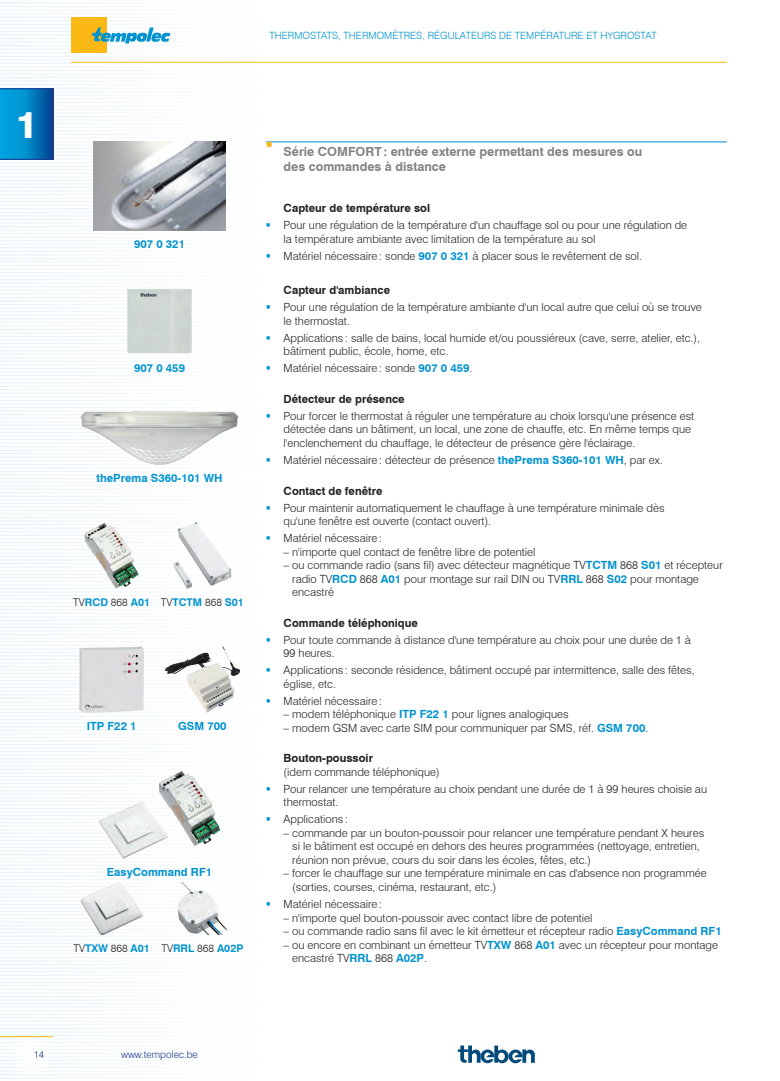
<style>
.page{position:relative;width:780px;height:1081px;background:#fff}
.page>*{position:absolute;margin:0;border:0;box-sizing:border-box;transform-origin:0 0}
.t1{font:800 37.5px "Swiss 721 BT";color:#fff}
.t2{font:700 12.5px/15px "Swiss 721 BT";color:#808285}
.indent_5_mm{font:300 11.25px/13.5px "Swiss 721 BT";color:#231f20}
.indent_5_mm-2{font:700 11.25px "Swiss 721 BT";color:#231f20}
.t3{font:700 11.25px "Swiss 721 BT";color:#0093d0}
.t4{font:700 10.62px "Swiss 721 BT";color:#0093d0}
.t5{font:300 10px "Swiss 721 BT";color:#0093d0}
.t6{font:300 10px "Swiss 721 BT";color:#1b388c}
.s1{font-weight:300;color:#231f20}
.s2{font-weight:700;color:#0093d0}
.s3{font-weight:700}
</style>
<div class="page">
<img style="left:0;top:2px;width:727px;height:1077px">
<svg style="left:458px;top:1045px;width:76px;height:18px"></svg>
<hr style="left:0;top:1036px;width:53px;height:1px;background:#fcb814">
<div style="left:71px;top:18px;width:36px;height:35px;background:#fcb814"></div>
<svg style="left:92px;top:27px;width:78px;height:16px"></svg>
<hr style="left:71px;top:62px;width:655px;height:1px;background:#fcb814">
<svg style="left:0;top:89px;width:53px;height:70px;background:#0180c2"></svg>
<img style="left:93px;top:142px;width:133px;height:88px">
<img style="left:127px;top:289px;width:65px;height:64px">
<img style="left:81px;top:412px;width:157px;height:53px">
<img style="left:85px;top:522px;width:19px;height:31px">
<img style="left:178px;top:522px;width:18px;height:27px">
<img style="left:79px;top:646px;width:65px;height:67px">
<img style="left:165px;top:646px;width:75px;height:67px">
<img style="left:159px;top:770px;width:52px;height:76px">
<img style="left:81px;top:882px;width:62px;height:53px">
<img style="left:178px;top:882px;width:13px;height:41px">
<hr style="left:266px;top:142px;width:460px;height:1px;background:#0093d0">
<svg style="left:267px;top:142px;width:5px;height:5px"></svg>
<svg style="left:267px;top:254px;width:3px;height:4px"></svg>
<svg style="left:267px;top:305px;width:3px;height:4px"></svg>
<svg style="left:267px;top:366px;width:3px;height:4px"></svg>
<svg style="left:267px;top:536px;width:3px;height:4px"></svg>
<svg style="left:267px;top:668px;width:3px;height:4px"></svg>
<svg style="left:267px;top:817px;width:3px;height:4px"></svg>
<h1 class="t1" style="left:16px;top:102px;width:24px">1</h1>
<p class="t5" style="left:269px;top:30px;width:389px">THERMOSTATS, THERMOMÈTRES, RÉGULATEURS DE TEMPÉRATURE ET HYGROSTAT</p>
<p class="t3" style="left:134px;top:236px;width:53px">907 0 321</p>
<p class="t3" style="left:134px;top:360px;width:53px">907 0 459</p>
<p class="t3" style="left:96px;top:470px;width:127px">thePrema S360-101 WH</p>
<p class="t4" style="left:73px;top:594px;width:78px"><span class="s1">TV</span>RCD <span class="s1">868</span> A01</p>
<p class="t4" style="left:161px;top:594px;width:85px"><span class="s1">TV</span>TCTM <span class="s1">868</span> S01</p>
<p class="t3" style="left:87px;top:718px;width:51px">ITP F22 1</p>
<p class="t3" style="left:178px;top:718px;width:50px">GSM 700</p>
<p class="t3" style="left:107px;top:864px;width:107px">EasyCommand RF1</p>
<p class="t4" style="left:73px;top:941px;width:78px"><span class="s1">TV</span>TXW <span class="s1">868</span> A01</p>
<p class="t4" style="left:161px;top:941px;width:84px"><span class="s1">TV</span>RRL <span class="s1">868</span> A02P</p>
<p class="t2" style="left:283px;top:144px;width:360px">Série COMFORT: entrée externe permettant des mesures ou des commandes à distance</p>
<p class="indent_5_mm-2" style="left:283px;top:201px;width:148px">Capteur de température sol</p>
<p class="indent_5_mm" style="left:283px;top:219px;width:405px">Pour une régulation de la température d'un chauffage sol ou pour une régulation de la température ambiante avec limitation de la température au sol</p>
<p class="indent_5_mm" style="left:283px;top:249px;width:360px">Matériel nécessaire: sonde <span class="s2">907 0 321</span> à placer sous le revêtement de sol.</p>
<p class="indent_5_mm-2" style="left:283px;top:282px;width:108px">Capteur d'ambiance</p>
<p class="indent_5_mm" style="left:283px;top:300px;width:420px">Pour une régulation de la température ambiante d'un local autre que celui où se trouve le thermostat.</p>
<p class="indent_5_mm" style="left:283px;top:331px;width:418px">Applications : salle de bains, local humide et/ou poussiéreux (cave, serre, atelier, etc.), bâtiment public, école, home, etc.</p>
<p class="indent_5_mm" style="left:283px;top:361px;width:190px">Matériel nécessaire: sonde <span class="s2">907 0 459</span>.</p>
<p class="indent_5_mm-2" style="left:283px;top:391px;width:123px">Détecteur de présence</p>
<p class="indent_5_mm" style="left:283px;top:409px;width:412px">Pour forcer le thermostat à réguler une température au choix lorsqu'une présence est détectée dans un bâtiment, un local, une zone de chauffe, etc. En même temps que l'enclenchement du chauffage, le détecteur de présence gère l'éclairage.</p>
<p class="indent_5_mm" style="left:283px;top:453px;width:381px">Matériel nécessaire: détecteur de présence <span class="s2">thePrema S360-101 WH</span>, par ex.</p>
<p class="indent_5_mm-2" style="left:283px;top:483px;width:100px">Contact de fenêtre</p>
<p class="indent_5_mm" style="left:283px;top:501px;width:382px">Pour maintenir automatiquement le chauffage à une température minimale dès qu'une fenêtre est ouverte (contact ouvert).</p>
<p class="indent_5_mm" style="left:283px;top:531px;width:100px">Matériel nécessaire:</p>
<p class="indent_5_mm" style="left:283px;top:545px;width:253px">– n'importe quel contact de fenêtre libre de potentiel</p>
<p class="indent_5_mm" style="left:292px;top:558px;width:432px;text-indent:-9px">– ou commande radio (sans fil) avec détecteur magnétique TV<span class="s2">TCTM</span> 868 <span class="s2">S01</span> et récepteur radio TV<span class="s2">RCD</span> 868 <span class="s2">A01</span> pour montage sur rail DIN ou TV<span class="s2">RRL</span> 868 <span class="s2">S02</span> pour montage encastré</p>
<p class="indent_5_mm-2" style="left:283px;top:615px;width:136px">Commande téléphonique</p>
<p class="indent_5_mm" style="left:283px;top:633px;width:409px">Pour toute commande à distance d'une température au choix pour une durée de 1 à<br>99 heures.</p>
<p class="indent_5_mm" style="left:283px;top:663px;width:412px">Applications : seconde résidence, bâtiment occupé par intermittence, salle des fêtes, église, etc.</p>
<p class="indent_5_mm" style="left:283px;top:694px;width:100px">Matériel nécessaire:</p>
<p class="indent_5_mm" style="left:283px;top:707px;width:286px">– modem téléphonique <span class="s2">ITP F22 1</span> pour lignes analogiques</p>
<p class="indent_5_mm" style="left:283px;top:721px;width:366px">– modem GSM avec carte SIM pour communiquer par SMS, réf. <span class="s2">GSM 700</span>.</p>
<p class="indent_5_mm" style="left:283px;top:751px;width:157px"><span class="s3">Bouton-poussoir<br></span>(idem commande téléphonique)</p>
<p class="indent_5_mm" style="left:283px;top:782px;width:425px">Pour relancer une température au choix pendant une durée de 1 à 99 heures choisie au thermostat.</p>
<p class="indent_5_mm" style="left:283px;top:812px;width:66px">Applications :</p>
<p class="indent_5_mm" style="left:292px;top:826px;width:413px;text-indent:-9px">– commande par un bouton-poussoir pour relancer une température pendant X heures si le bâtiment est occupé en dehors des heures programmées (nettoyage, entretien, réunion non prévue, cours du soir dans les écoles, fêtes, etc.)</p>
<p class="indent_5_mm" style="left:292px;top:866px;width:416px;text-indent:-9px">– forcer le chauffage sur une température minimale en cas d'absence non programmée (sorties, courses, cinéma, restaurant, etc.)</p>
<p class="indent_5_mm" style="left:283px;top:897px;width:100px">Matériel nécessaire:</p>
<p class="indent_5_mm" style="left:283px;top:910px;width:310px">– n'importe quel bouton-poussoir avec contact libre de potentiel</p>
<p class="indent_5_mm" style="left:283px;top:924px;width:439px">– ou commande radio sans fil avec le kit émetteur et récepteur radio <span class="s2">EasyCommand RF1</span></p>
<p class="indent_5_mm" style="left:292px;top:937px;width:427px;text-indent:-9px">– ou encore en combinant un émetteur TV<span class="s2">TXW</span> 868 <span class="s2">A01</span> avec un récepteur pour montage encastré TV<span class="s2">RRL</span> 868 <span class="s2">A02P</span>.</p>
<p class="t6" style="left:34px;top:1048px;width:12px">14</p>
<p class="t6" style="left:121px;top:1048px;width:78px">www.tempolec.be</p>
</div>
